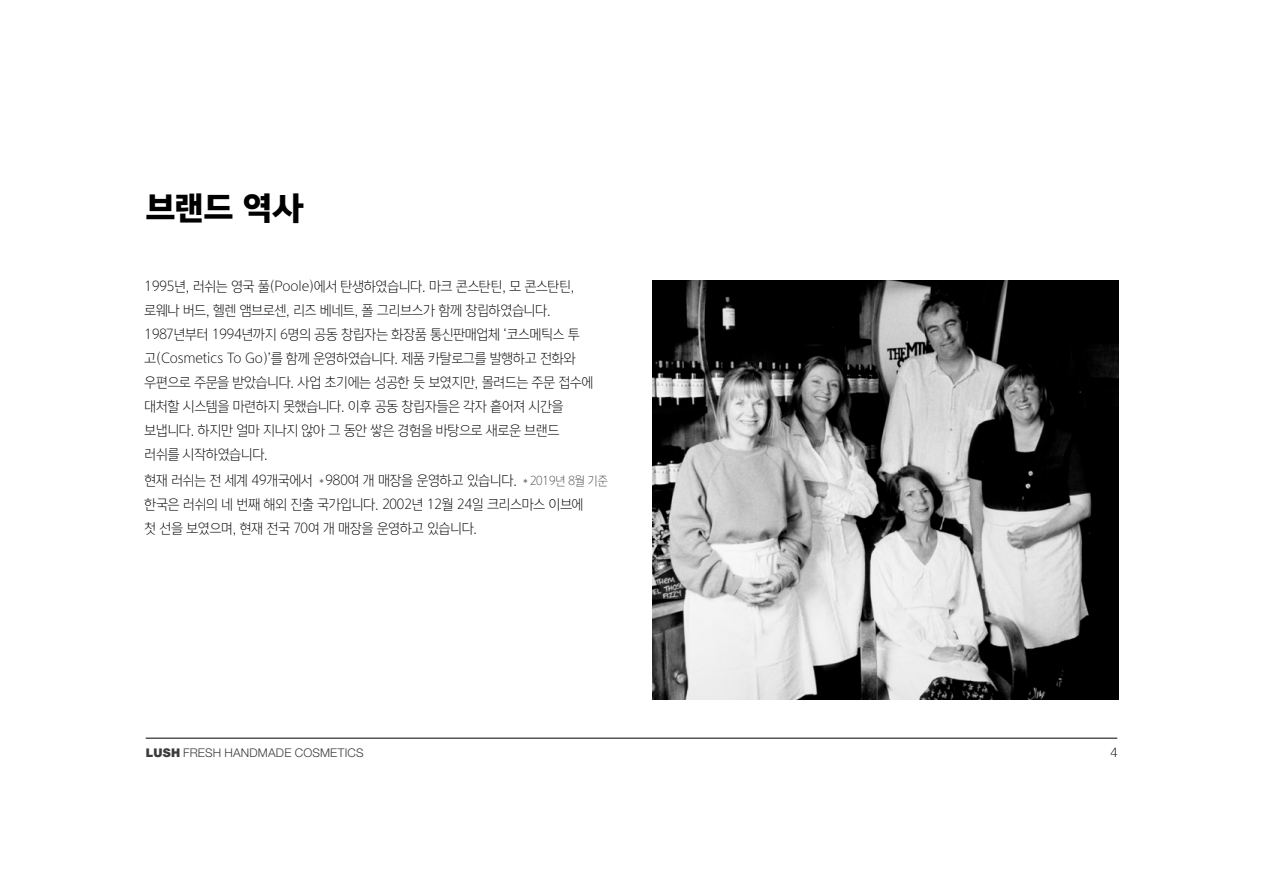
<style>
.page{position:relative;width:1263px;height:893px;background:#fff}
.page>*{position:absolute;margin:0;border:0;box-sizing:border-box;transform-origin:0 0}
.t1{font:31.5px "Yoon Gothic Pro 795";color:#000}
.t2{font:13.5px/24px "Yoon Gothic Pro 725";color:#000;scale:.95 1}
.t3{font:300 12px "Helvetica Neue LT Std";letter-spacing:.015em;color:#3c3c3b}
.t4{font:12px "Yoon Gothic Pro 725";color:#000}
.s1{font-size:12px;color:#4a4a49}
.s2{font-weight:900}
</style>
<div class="page">
<hr style="left:146px;top:738px;width:971px;height:1px;background:#000">
<img style="left:653px;top:281px;width:465px;height:418px">
<h1 class="t1" style="left:146px;top:184px;width:160px">브랜드 역사</h1>
<p class="t2" style="left:145px;top:275px;width:474px">1995년, 러쉬는 영국 풀(Poole)에서 탄생하였습니다. 마크 콘스탄틴, 모 콘스탄틴, 로웨나 버드, 헬렌 앰브로센, 리즈 베네트, 폴 그리브스가 함께 창립하였습니다.<br>1987년부터 1994년까지 6명의 공동 창립자는 화장품 통신판매업체 ‘코스메틱스 투 고(Cosmetics To Go)’를 함께 운영하였습니다. 제품 카탈로그를 발행하고 전화와 우편으로 주문을 받았습니다. 사업 초기에는 성공한 듯 보였지만, 몰려드는 주문 접수에 대처할 시스템을 마련하지 못했습니다. 이후 공동 창립자들은 각자 흩어져 시간을 보냅니다. 하지만 얼마 지나지 않아 그 동안 쌓은 경험을 바탕으로 새로운 브랜드 러쉬를 시작하였습니다.</p>
<p class="t2" style="left:145px;top:468px;width:489px">현재 러쉬는 전 세계 49개국에서 <span class="s1">*</span>980여 개 매장을 운영하고 있습니다. <span class="s1">*2019년 8월 기준 </span>한국은 러쉬의 네 번째 해외 진출 국가입니다. 2002년 12월 24일 크리스마스 이브에<br>첫 선을 보였으며, 현재 전국 70여 개 매장을 운영하고 있습니다.</p>
<p class="t3" style="left:146px;top:746px;width:219px"><span class="s2">LUSH</span> FRESH HANDMADE COSMETICS</p>
<p class="t4" style="left:1110px;top:746px;width:8px">4</p>
</div>
